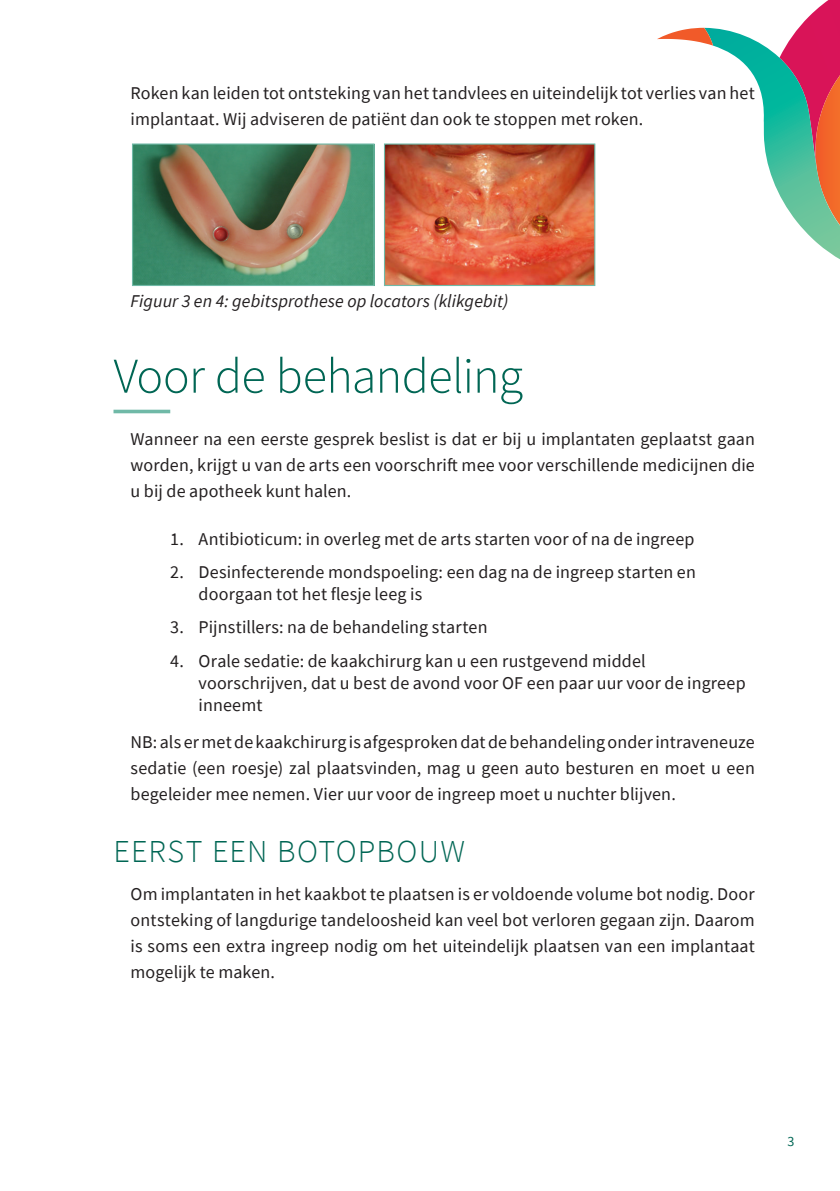
<style>
.page{position:relative;width:840px;height:1191px;background:#fff}
.page>*{position:absolute;margin:0;border:0;box-sizing:border-box;transform-origin:0 0}
.Titel_N1{font:300 50px "Source Sans Pro";letter-spacing:-.015em;color:#006654}
.Titel_N2{font:300 32px "Source Sans Pro";letter-spacing:.035em;color:#006654}
.Body{font:18px/26px "Source Sans Pro";letter-spacing:.005em;color:#231f20}
.Body-2{font:italic 18px "Source Sans Pro";letter-spacing:.005em;color:#231f20}
.t1{font:14px "Source Sans Pro";color:#006654}
</style>
<div class="page">
<svg style="left:657px;top:0;width:182px;height:259px"></svg>
<hr style="left:113px;top:410px;width:57px;height:3px;background:#70b9a7">
<img style="left:134px;top:145px;width:238px;height:139px">
<div style="left:132px;top:143px;width:242px;height:143px;border:1px solid #70b9a7"></div>
<img style="left:386px;top:145px;width:207px;height:139px">
<div style="left:384px;top:143px;width:211px;height:143px;border:1px solid #70b9a7"></div>
<p class="Body" style="left:130px;top:79px;width:625px">Roken kan leiden tot ontsteking van het tandvlees en uiteindelijk tot verlies van het implantaat. Wij adviseren de patiënt dan ook te stoppen met roken.</p>
<p class="Body-2" style="left:130px;top:289px;width:379px">Figuur 3 en 4: gebitsprothese op locators (klikgebit)</p>
<p class="Titel_N1" style="left:113px;top:345px;width:411px">Voor de behandeling</p>
<p class="Body" style="left:130px;top:425px;width:625px;text-align:justify">Wanneer na een eerste gesprek beslist is dat er bij u implantaten geplaatst gaan worden, krijgt u van de arts een voorschrift mee voor verschillende medicijnen die u bij de apotheek kunt halen.</p>
<p class="Body" style="left:170px;top:525px;width:525px">1. Antibioticum: in overleg met de arts starten voor of na de ingreep</p>
<p class="Body" style="left:198px;top:561px;width:498px;line-height:22px;text-indent:-28px">2. Desinfecterende mondspoeling: een dag na de ingreep starten en doorgaan tot het flesje leeg is</p>
<p class="Body" style="left:170px;top:614px;width:318px">3. Pijnstillers: na de behandeling starten</p>
<p class="Body" style="left:198px;top:649px;width:548px;line-height:22px;text-indent:-28px">4. Orale sedatie: de kaakchirurg kan u een rustgevend middel voorschrijven, dat u best de avond voor OF een paar uur voor de ingreep inneemt</p>
<p class="Body" style="left:130px;top:729px;width:625px;text-align:justify">NB: als er met de kaakchirurg is afgesproken dat de behandeling onder intraveneuze sedatie (een roesje) zal plaatsvinden, mag u geen auto besturen en moet u een begeleider mee nemen. Vier uur voor de ingreep moet u nuchter blijven.</p>
<p class="Titel_N2" style="left:113px;top:832px;width:353px">EERST EEN BOTOPBOUW</p>
<p class="Body" style="left:130px;top:880px;width:625px;text-align:justify">Om implantaten in het kaakbot te plaatsen is er voldoende volume bot nodig. Door ontsteking of langdurige tandeloosheid kan veel bot verloren gegaan zijn. Daarom is soms een extra ingreep nodig om het uiteindelijk plaatsen van een implantaat mogelijk te maken.</p>
<p class="t1" style="left:787px;top:1132px;width:8px">3</p>
</div>
